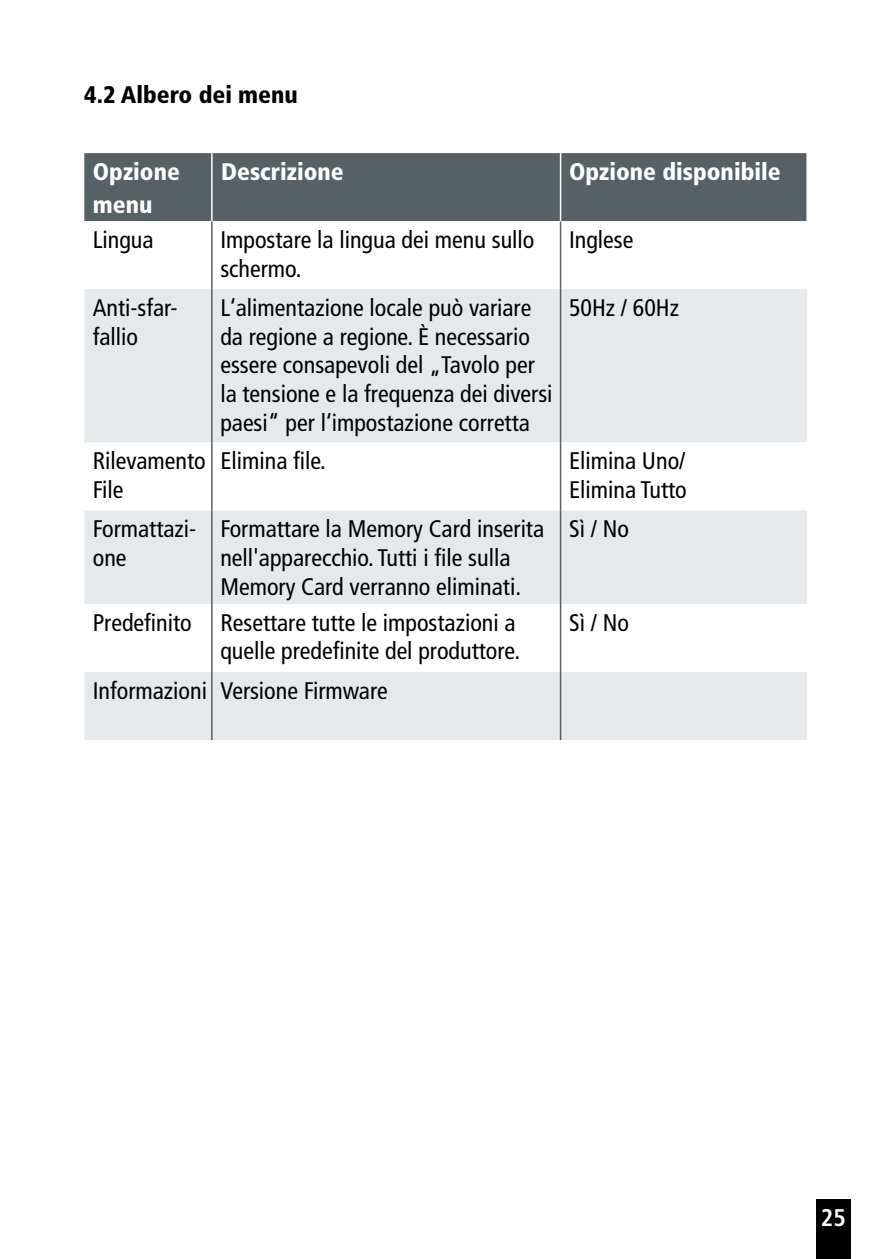
<style>
.page{position:relative;width:893px;height:1259px;background:#fff}
.page>*{position:absolute;margin:0;border:0;box-sizing:border-box;transform-origin:0 0}
.t1{font:condensed 24px/28.8px "Frutiger";color:#000}
.t2{font:900 condensed 24px/33px "Frutiger";color:#fff}
.t3{font:900 condensed 24px "Frutiger";color:#000}
.t4{font:700 condensed 24px "Frutiger";color:#fff}
</style>
<div class="page">
<div style="left:816px;top:1199px;width:34px;height:60px;background:#000"></div>
<div style="left:84px;top:153px;width:722px;height:68px;background:#566065"></div>
<svg style="left:84px;top:289px;width:723px;height:451px;fill:#e6e9eb"></svg>
<hr style="left:211px;top:221px;width:2px;height:68px;background:#566065">
<hr style="left:560px;top:221px;width:1px;height:68px;background:#566065">
<hr style="left:211px;top:289px;width:2px;height:153px;background:#566065">
<hr style="left:560px;top:289px;width:1px;height:153px;background:#566065">
<hr style="left:211px;top:442px;width:2px;height:68px;background:#566065">
<hr style="left:560px;top:442px;width:1px;height:68px;background:#566065">
<hr style="left:211px;top:510px;width:2px;height:94px;background:#566065">
<hr style="left:560px;top:510px;width:1px;height:94px;background:#566065">
<hr style="left:211px;top:604px;width:2px;height:68px;background:#566065">
<hr style="left:560px;top:604px;width:1px;height:68px;background:#566065">
<hr style="left:211px;top:672px;width:2px;height:68px;background:#566065">
<hr style="left:560px;top:672px;width:1px;height:68px;background:#566065">
<hr style="left:211px;top:153px;width:2px;height:68px;background:#fff">
<hr style="left:560px;top:153px;width:1px;height:68px;background:#fff">
<p class="t3" style="left:84px;top:80px;width:215px">4.2 Albero dei menu</p>
<p class="t2" style="left:93px;top:155px;width:89px">Opzione menu</p>
<p class="t2" style="left:221px;top:155px;width:124px">Descrizione</p>
<p class="t2" style="left:569px;top:155px;width:213px">Opzione disponibile</p>
<p class="t1" style="left:93px;top:225px;width:62px">Lingua</p>
<p class="t1" style="left:220px;top:225px;width:316px">Impostare la lingua dei menu sullo schermo.</p>
<p class="t1" style="left:569px;top:225px;width:66px">Inglese</p>
<p class="t1" style="left:93px;top:293px;width:86px">Anti-sfar&shy;fallio</p>
<p class="t1" style="left:220px;top:293px;width:334px">L‘alimentazione locale può variare da regione a regione. È necessario essere consapevoli del „Tavolo per la tensione e la frequenza dei diversi paesi“ per l‘impostazione corretta</p>
<p class="t1" style="left:569px;top:293px;width:112px">50Hz / 60Hz</p>
<p class="t1" style="left:93px;top:446px;width:114px">Rilevamento<br>File</p>
<p class="t1" style="left:220px;top:446px;width:107px">Elimina file.</p>
<p class="t1" style="left:569px;top:446px;width:119px">Elimina Uno/<br>Elimina Tutto</p>
<p class="t1" style="left:93px;top:514px;width:105px">Formattazi&shy;one</p>
<p class="t1" style="left:220px;top:514px;width:325px">Formattare la Memory Card inserita nell'apparecchio. Tutti i file sulla<br>Memory Card verranno eliminati.</p>
<p class="t1" style="left:569px;top:514px;width:61px">Sì / No</p>
<p class="t1" style="left:93px;top:608px;width:429px;text-align:right">Predefinito Resettare tutte le impostazioni a quelle predefinite del produttore.</p>
<p class="t1" style="left:569px;top:608px;width:61px">Sì / No</p>
<p class="t1" style="left:93px;top:676px;width:297px">Informazioni Versione Firmware</p>
<p class="t4" style="left:821px;top:1203px;width:26px">25</p>
</div>
